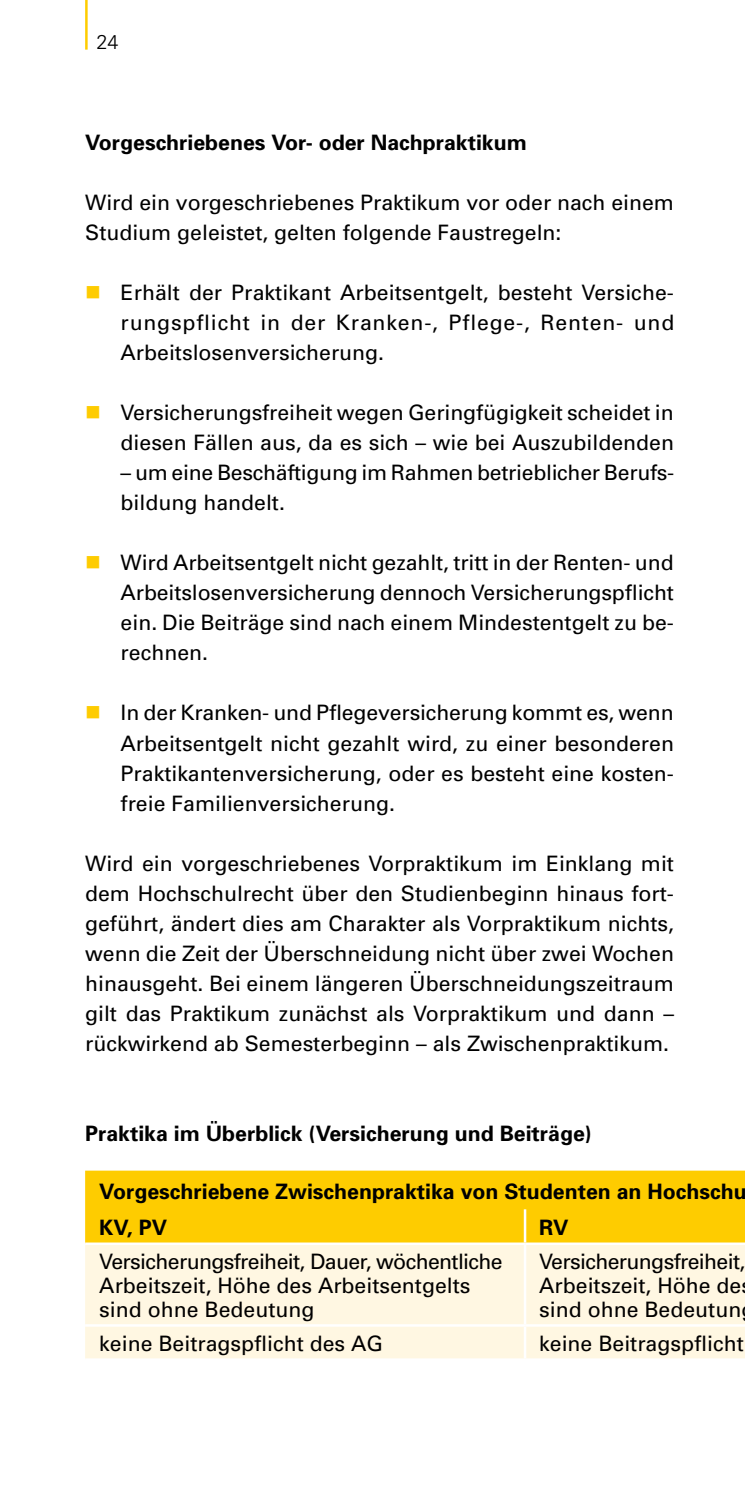
<style>
.page{position:relative;width:745px;height:1489px;background:#fff}
.page>*{position:absolute;margin:0;border:0;box-sizing:border-box;transform-origin:0 0}
.t1{font:21.25px/30px "Univers";color:#000}
.t2{font:700 21.25px/36.5px "Univers";color:#000}
.t3{font:300 20px "Univers";color:#000}
.s1{color:#fecc00}
</style>
<div class="page">
<hr style="left:85px;top:0;width:3px;height:50px;background:#fecc00">
<div style="left:85px;top:1170px;width:659px;height:72px;background:#fecc00"></div>
<div style="left:85px;top:1245px;width:659px;height:113px;background:#fff7e2"></div>
<hr style="left:523px;top:1209px;width:3px;height:33px;background:#fff">
<hr style="left:523px;top:1244px;width:3px;height:79px;background:#fff">
<hr style="left:85px;top:1323px;width:439px;height:3px;background:#fff">
<hr style="left:524px;top:1323px;width:220px;height:3px;background:#fff">
<hr style="left:523px;top:1326px;width:3px;height:32px;background:#fff">
<p class="t3" style="left:96px;top:30px;width:24px">24</p>
<p class="t2" style="left:85px;top:123px;width:443px">Vorgeschriebenes Vor- oder Nachpraktikum</p>
<p class="t1" style="left:85px;top:187px;width:590px">Wird ein vorgeschriebenes Praktikum vor oder nach einem<br>Studium geleistet, gelten folgende Faustregeln:</p>
<p class="t1" style="left:120px;top:277px;width:555px;text-align:justify;text-indent:-35px"><span class="s1">■</span> Erhält der Praktikant Arbeitsentgelt, besteht Versiche&shy;rungspflicht in der Kranken-, Pflege-, Renten- und Arbeitslosenversicherung.</p>
<p class="t1" style="left:85px;top:397px;width:590px;text-align:right"><span class="s1">■</span> Versicherungsfreiheit wegen Geringfügigkeit scheidet in diesen Fällen aus, da es sich – wie bei Auszubildenden</p>
<p class="t1" style="left:120px;top:457px;width:554px">– um eine Beschäftigung im Rahmen betrieblicher Berufs&shy;bildung handelt.</p>
<p class="t1" style="left:120px;top:547px;width:554px;text-align:justify;text-indent:-35px"><span class="s1">■</span> Wird Arbeitsentgelt nicht gezahlt, tritt in der Renten- und Arbeitslosenversicherung dennoch Versicherungspflicht ein. Die Beiträge sind nach einem Mindestentgelt zu be&shy;rechnen.</p>
<p class="t1" style="left:120px;top:697px;width:554px;text-align:justify;text-indent:-35px"><span class="s1">■</span> In der Kranken- und Pflegeversicherung kommt es, wenn Arbeitsentgelt nicht gezahlt wird, zu einer besonderen Praktikantenversicherung, oder es besteht eine kosten&shy;freie Familienversicherung.</p>
<p class="t1" style="left:85px;top:847px;width:590px;text-align:justify">Wird ein vorgeschriebenes Vorpraktikum im Einklang mit dem Hochschulrecht über den Studienbeginn hinaus fort&shy;geführt, ändert dies am Charakter als Vorpraktikum nichts, wenn die Zeit der Überschneidung nicht über zwei Wochen hinausgeht. Bei einem längeren Überschneidungszeitraum gilt das Praktikum zunächst als Vorpraktikum und dann – rückwirkend ab Semesterbeginn – als Zwischenpraktikum.</p>
<p class="t2" style="left:85px;top:1114px;width:508px">Praktika im Überblick (Versicherung und Beiträge)</p>
<p class="t2" style="left:99px;top:1172px;width:648px">Vorgeschriebene Zwischenpraktika von Studenten an Hochschu<br>KV, PV</p>
<p class="t2" style="left:539px;top:1208px;width:31px">RV</p>
<p class="t1" style="left:99px;top:1249px;width:404px;line-height:23.8px">Versicherungsfreiheit, Dauer, wöchentliche<br>Arbeitszeit, Höhe des Arbeitsentgelts sind ohne Bedeutung</p>
<p class="t1" style="left:539px;top:1249px;width:207px;line-height:23.8px">Versicherungsfreiheit,<br>Arbeitszeit, Höhe de sind ohne Bedeutun</p>
<p class="t1" style="left:99px;top:1327px;width:285px">keine Beitragspflicht des AG</p>
<p class="t1" style="left:539px;top:1327px;width:206px">keine Beitragspflicht</p>
</div>
